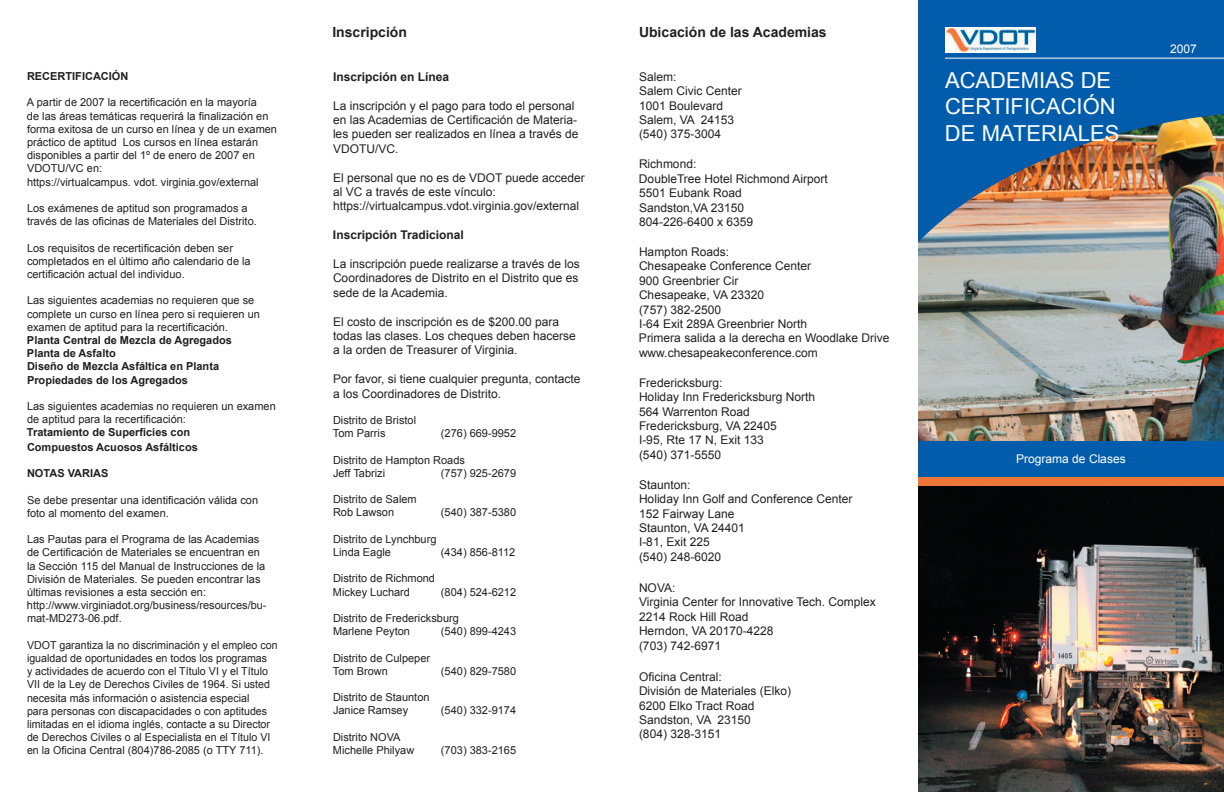
<style>
.page{position:relative;width:1224px;height:792px;background:#fff}
.page>*{position:absolute;margin:0;border:0;box-sizing:border-box;transform-origin:0 0}
.t1{font:22px/26.4px "Arial";color:#fff}
.t2{font:700 14px "Arial";color:#231f20}
.t3{font:12px/14.4px "Arial";color:#231f20}
.t4{font:700 12px "Arial";color:#231f20}
.t5{font:12px "Arial";color:#fff}
.t6{font:11px/13.2px "Arial";color:#231f20}
.t7{font:700 11px/13.2px "Arial";color:#231f20}
</style>
<div class="page">
<img style="left:918px;top:241px;width:306px;height:199px">
<div style="left:918px;top:442px;width:306px;height:35px;background:#015dab"></div>
<div style="left:918px;top:477px;width:306px;height:9px;background:#ed7638"></div>
<img style="left:918px;top:0;width:306px;height:241px">
<hr style="left:945px;top:58px;width:279px;height:1px;background:#fff">
<img style="left:945px;top:27px;width:90px;height:25px">
<img style="left:918px;top:487px;width:306px;height:305px">
<p class="t7" style="left:27px;top:70px;width:103px">RECERTIFICACIÓN</p>
<p class="t6" style="left:27px;top:96px;width:252px">A partir de 2007 la recertificación en la mayoría<br>de las áreas temáticas requerirá la finalización en forma exitosa de un curso en línea y de un examen práctico de aptitud Los cursos en línea estarán disponibles a partir del 1º de enero de 2007 en VDOTU/VC en:<br>https://virtualcampus. vdot. virginia.gov/external</p>
<p class="t6" style="left:27px;top:202px;width:231px">Los exámenes de aptitud son programados a través de las oficinas de Materiales del Distrito.</p>
<p class="t6" style="left:27px;top:241px;width:225px">Los requisitos de recertificación deben ser completados en el último año calendario de la certificación actual del individuo.</p>
<p class="t6" style="left:27px;top:294px;width:234px">Las siguientes academias no requieren que se complete un curso en línea pero si requieren un examen de aptitud para la recertificación.</p>
<p class="t7" style="left:27px;top:334px;width:206px">Planta Central de Mezcla de Agregados<br>Planta de Asfalto<br>Diseño de Mezcla Asfáltica en Planta<br>Propiedades de los Agregados</p>
<p class="t6" style="left:27px;top:400px;width:250px">Las siguientes academias no requieren un examen de aptitud para la recertificación:</p>
<p class="t7" style="left:27px;top:426px;width:172px;line-height:14.4px">Tratamiento de Superficies con<br>Compuestos Acuosos Asfálticos</p>
<p class="t7" style="left:27px;top:467px;width:83px">NOTAS VARIAS</p>
<p class="t6" style="left:27px;top:493px;width:233px">Se debe presentar una identificación válida con foto al momento del examen.</p>
<p class="t6" style="left:27px;top:533px;width:241px">Las Pautas para el Programa de las Academias de Certificación de Materiales se encuentran en la Sección 115 del Manual de Instrucciones de la División de Materiales. Se pueden encontrar las últimas revisiones a esta sección en: http://www.virginiadot.org/business/resources/bu&shy;mat-MD273-06.pdf.</p>
<p class="t6" style="left:27px;top:638px;width:252px">VDOT garantiza la no discriminación y el empleo con igualdad de oportunidades en todos los programas<br>y actividades de acuerdo con el Título VI y el Título VII de la Ley de Derechos Civiles de 1964. Si usted necesita más información o asistencia especial<br>para personas con discapacidades o con aptitudes limitadas en el idioma inglés, contacte a su Director de Derechos Civiles o al Especialista en el Título VI en la Oficina Central (804)786-2085 (o TTY 711).</p>
<p class="t2" style="left:332px;top:23px;width:76px">Inscripción</p>
<p class="t2" style="left:639px;top:23px;width:189px">Ubicación de las Academias</p>
<p class="t4" style="left:333px;top:69px;width:118px">Inscripción en Línea</p>
<p class="t3" style="left:333px;top:98px;width:247px">La inscripción y el pago para todo el personal en las Academias de Certificación de Materia&shy;les pueden ser realizados en línea a través de VDOTU/VC.</p>
<p class="t3" style="left:333px;top:170px;width:253px">El personal que no es de VDOT puede acceder al VC a través de este vínculo: https://virtualcampus.vdot.virginia.gov/external</p>
<p class="t4" style="left:333px;top:227px;width:132px">Inscripción Tradicional</p>
<p class="t3" style="left:333px;top:257px;width:248px;text-align:justify">La inscripción puede realizarse a través de los Coordinadores de Distrito en el Distrito que es sede de la Academia.</p>
<p class="t3" style="left:333px;top:314px;width:244px">El costo de inscripción es de $200.00 para todas las clases. Los cheques deben hacerse a la orden de Treasurer of Virginia.</p>
<p class="t3" style="left:333px;top:372px;width:249px">Por favor, si tiene cualquier pregunta, contacte a los Coordinadores de Distrito.</p>
<p class="t6" style="left:333px;top:414px;width:85px">Distrito de Bristol<br>Tom Parris</p>
<p class="t6" style="left:441px;top:427px;width:77px">(276) 669-9952</p>
<p class="t6" style="left:333px;top:453px;width:134px">Distrito de Hampton Roads<br>Jeff Tabrizi</p>
<p class="t6" style="left:441px;top:466px;width:77px">(757) 925-2679</p>
<p class="t6" style="left:333px;top:493px;width:85px">Distrito de Salem<br>Rob Lawson</p>
<p class="t6" style="left:441px;top:506px;width:77px">(540) 387-5380</p>
<p class="t6" style="left:333px;top:532px;width:105px">Distrito de Lynchburg<br>Linda Eagle</p>
<p class="t6" style="left:441px;top:546px;width:76px">(434) 856-8112</p>
<p class="t6" style="left:333px;top:572px;width:104px">Distrito de Richmond<br>Mickey Luchard</p>
<p class="t6" style="left:441px;top:585px;width:77px">(804) 524-6212</p>
<p class="t6" style="left:333px;top:612px;width:127px">Distrito de Fredericksburg<br>Marlene Peyton</p>
<p class="t6" style="left:441px;top:625px;width:77px">(540) 899-4243</p>
<p class="t6" style="left:333px;top:651px;width:99px">Distrito de Culpeper<br>Tom Brown</p>
<p class="t6" style="left:333px;top:691px;width:98px">Distrito de Staunton<br>Janice Ramsey</p>
<p class="t6" style="left:333px;top:730px;width:83px">Distrito NOVA<br>Michelle Philyaw</p>
<p class="t6" style="left:441px;top:664px;width:77px">(540) 829-7580</p>
<p class="t6" style="left:441px;top:704px;width:77px">(540) 332-9174</p>
<p class="t6" style="left:441px;top:744px;width:77px">(703) 383-2165</p>
<p class="t3" style="left:639px;top:69px;width:104px">Salem:<br>Salem Civic Center<br>1001 Boulevard<br>Salem, VA 24153 (540) 375-3004</p>
<p class="t3" style="left:639px;top:157px;width:190px">Richmond:<br>DoubleTree Hotel Richmond Airport<br>5501 Eubank Road<br>Sandston,VA 23150<br>804-226-6400 x 6359</p>
<p class="t3" style="left:639px;top:245px;width:252px">Hampton Roads:<br>Chesapeake Conference Center<br>900 Greenbrier Cir<br>Chesapeake, VA 23320<br>(757) 382-2500<br>I-64 Exit 289A Greenbrier North<br>Primera salida a la derecha en Woodlake Drive www.chesapeakeconference.com</p>
<p class="t3" style="left:639px;top:375px;width:178px">Fredericksburg:<br>Holiday Inn Fredericksburg North<br>564 Warrenton Road<br>Fredericksburg, VA 22405<br>I-95, Rte 17 N, Exit 133<br>(540) 371-5550</p>
<p class="t3" style="left:639px;top:477px;width:215px">Staunton:<br>Holiday Inn Golf and Conference Center<br>152 Fairway Lane<br>Staunton, VA 24401<br>I-81, Exit 225<br>(540) 248-6020</p>
<p class="t3" style="left:639px;top:581px;width:238px">NOVA:<br>Virginia Center for Innovative Tech. Complex<br>2214 Rock Hill Road<br>Herndon, VA 20170-4228<br>(703) 742-6971</p>
<p class="t3" style="left:639px;top:669px;width:154px">Oficina Central:<br>División de Materiales (Elko)<br>6200 Elko Tract Road<br>Sandston, VA 23150<br>(804) 328-3151</p>
<h1 class="t1" style="left:945px;top:67px;width:176px">ACADEMIAS DE<br>CERTIFICACIÓN<br>DE MATERIALES</h1>
<p class="t5" style="left:1170px;top:41px;width:28px">2007</p>
<p class="t5" style="left:1016px;top:451px;width:111px">Programa de Clases</p>
</div>
